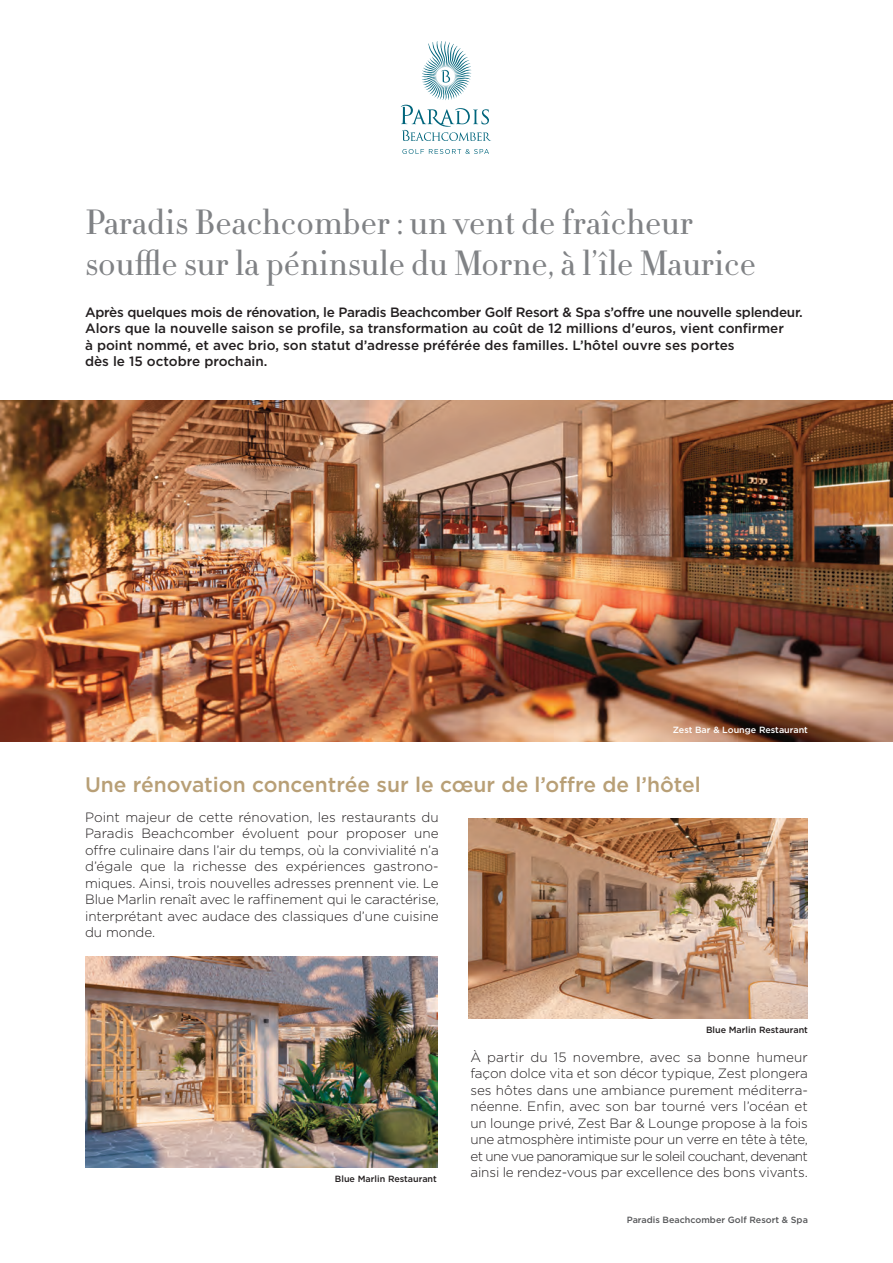
<style>
.page{position:relative;width:893px;height:1263px;background:#fff}
.page>*{position:absolute;margin:0;border:0;box-sizing:border-box;transform-origin:0 0}
.t1{font:300 34.5px/41.4px "HTF Didot L06";color:#808285}
.t2{font:500 21px "Gotham";color:#b89f76}
.t3{font:300 13.5px/16.5px "Gotham";letter-spacing:-.01em;color:#231f20;text-align:justify}
.t4{font:500 13.5px/16.5px "Gotham";color:#231f20}
.t5{font:500 9px "Gotham";color:#231f20}
.t6{font:500 9px "Gotham";color:#57585a}
.t7{font:500 9px "Gotham";color:#fff}
</style>
<div class="page">
<svg style="left:402px;top:149px;width:87px;height:5px"></svg>
<svg style="left:401px;top:41px;width:90px;height:100px"></svg>
<img style="left:1px;top:401px;width:892px;height:341px">
<img style="left:85px;top:957px;width:352px;height:211px">
<img style="left:469px;top:819px;width:339px;height:200px">
<p class="t1" style="left:85px;top:201px;width:672px">Paradis Beachcomber : un vent de fraîcheur souffle sur la péninsule du Morne, à l’île Maurice</p>
<p class="t4" style="left:85px;top:305px;width:719px">Après quelques mois de rénovation, le Paradis Beachcomber Golf Resort &amp; Spa s’offre une nouvelle splendeur.<br>Alors que la nouvelle saison se profile, sa transformation au coût de 12 millions d'euros, vient confirmer<br>à point nommé, et avec brio, son statut d’adresse préférée des familles. L’hôtel ouvre ses portes<br>dès le 15 octobre prochain.</p>
<p class="t7" style="left:673px;top:727px;width:137px">Zest Bar &amp; Lounge Restaurant</p>
<p class="t2" style="left:85px;top:777px;width:617px">Une rénovation concentrée sur le cœur de l’offre de l’hôtel</p>
<p class="t3" style="left:85px;top:809px;width:355px">Point majeur de cette rénovation, les restaurants du Paradis Beachcomber évoluent pour proposer une offre culinaire dans l’air du temps, où la convivialité n’a d’égale que la richesse des expériences gastrono&shy;miques. Ainsi, trois nouvelles adresses prennent vie. Le Blue Marlin renaît avec le raffinement qui le caractérise, interprétant avec audace des classiques d’une cuisine du monde.</p>
<p class="t5" style="left:335px;top:1175px;width:103px">Blue Marlin Restaurant</p>
<p class="t5" style="left:706px;top:1026px;width:103px">Blue Marlin Restaurant</p>
<p class="t3" style="left:470px;top:1049px;width:339px">À partir du 15 novembre, avec sa bonne humeur façon dolce vita et son décor typique, Zest plongera ses hôtes dans une ambiance purement méditerra&shy;néenne. Enfin, avec son bar tourné vers l’océan et un lounge privé, Zest Bar &amp; Lounge propose à la fois une atmosphère intimiste pour un verre en tête à tête, et une vue panoramique sur le soleil couchant, devenant ainsi le rendez-vous par excellence des bons vivants.</p>
<p class="t6" style="left:627px;top:1216px;width:183px">Paradis Beachcomber Golf Resort &amp; Spa</p>
</div>
